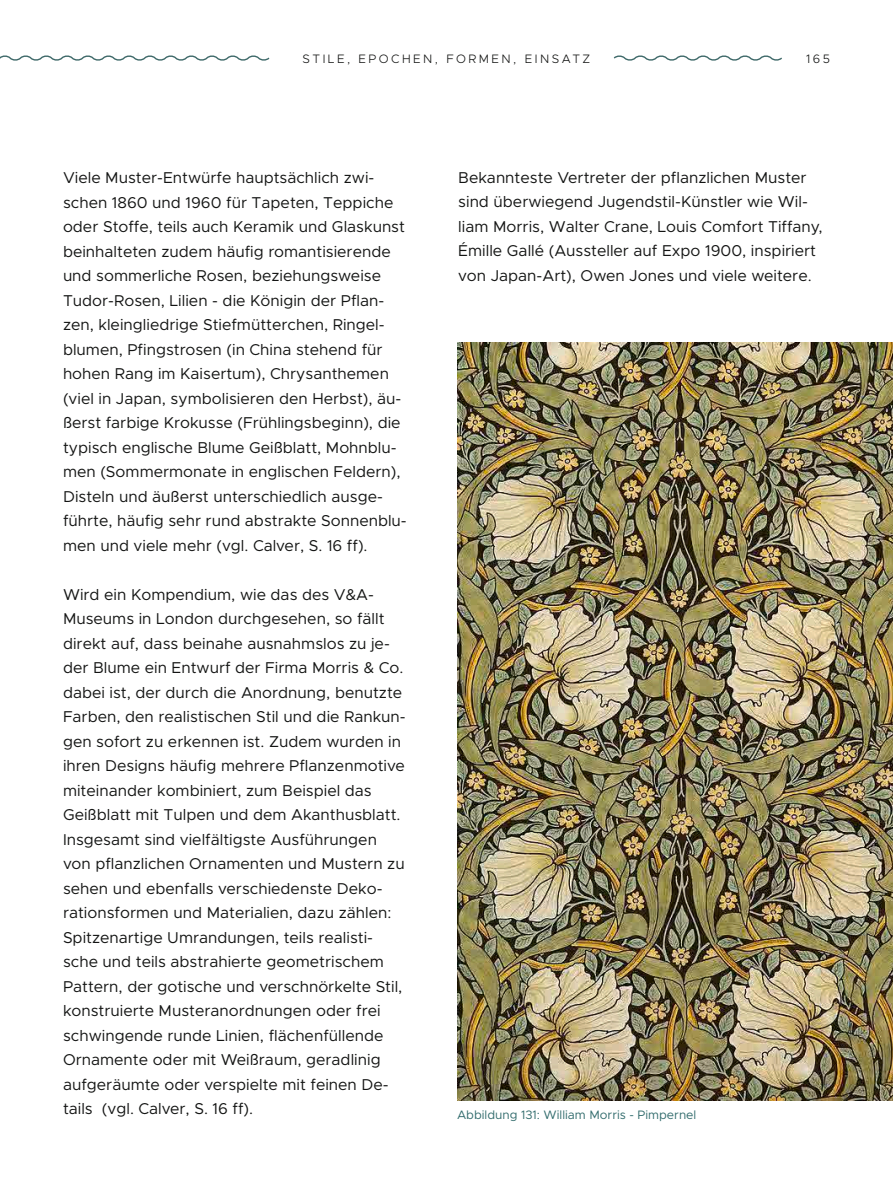
<style>
.page{position:relative;width:893px;height:1191px;background:#fff}
.page>*{position:absolute;margin:0;border:0;box-sizing:border-box;transform-origin:0 0}
.Fließtext{font:15.75px/24.5px "Metropolis";color:#131413}
.t1{font:12.25px "Metropolis";color:#326c6d}
.t2{font:300 12.25px "Metropolis";letter-spacing:.2em;color:#131413}
</style>
<div class="page">
<img style="left:457px;top:342px;width:436px;height:758px">
<svg style="left:613px;top:55px;width:169px;height:6px"></svg>
<svg style="left:0;top:55px;width:270px;height:6px"></svg>
<p class="t2" style="left:303px;top:51px;width:289px">STILE, EPOCHEN, FORMEN, EINSATZ</p>
<p class="t2" style="left:806px;top:51px;width:25px">165</p>
<p class="Fließtext" style="left:63px;top:165px;width:345px">Viele Muster-Entwürfe hauptsächlich zwi&shy;schen 1860 und 1960 für Tapeten, Teppiche oder Stoffe, teils auch Keramik und Glaskunst beinhalteten zudem häufig romantisierende und sommerliche Rosen, beziehungsweise Tudor-Rosen, Lilien - die Königin der Pflan&shy;zen, kleingliedrige Stiefmütterchen, Ringel&shy;blumen, Pfingstrosen (in China stehend für hohen Rang im Kaisertum), Chrysanthemen (viel in Japan, symbolisieren den Herbst), äu&shy;ßerst farbige Krokusse (Frühlingsbeginn), die typisch englische Blume Geißblatt, Mohnblu&shy;men (Sommermonate in englischen Feldern), Disteln und äußerst unterschiedlich ausge&shy;führte, häufig sehr rund abstrakte Sonnenblu&shy;men und viele mehr (vgl. Calver, S. 16 ff).</p>
<p class="Fließtext" style="left:63px;top:582px;width:344px">Wird ein Kompendium, wie das des V&amp;A-Museums in London durchgesehen, so fällt direkt auf, dass beinahe ausnahmslos zu je&shy;der Blume ein Entwurf der Firma Morris &amp; Co. dabei ist, der durch die Anordnung, benutzte Farben, den realistischen Stil und die Rankun&shy;gen sofort zu erkennen ist. Zudem wurden in ihren Designs häufig mehrere Pflanzenmotive miteinander kombiniert, zum Beispiel das Geißblatt mit Tulpen und dem Akanthusblatt.<br>Insgesamt sind vielfältigste Ausführungen von pflanzlichen Ornamenten und Mustern zu sehen und ebenfalls verschiedenste Deko&shy;rationsformen und Materialien, dazu zählen:<br>Spitzenartige Umrandungen, teils realisti&shy;sche und teils abstrahierte geometrischem Pattern, der gotische und verschnörkelte Stil, konstruierte Musteranordnungen oder frei schwingende runde Linien, flächenfüllende Ornamente oder mit Weißraum, geradlinig aufgeräumte oder verspielte mit feinen De&shy;tails (vgl. Calver, S. 16 ff).</p>
<p class="Fließtext" style="left:458px;top:165px;width:366px">Bekannteste Vertreter der pflanzlichen Muster sind überwiegend Jugendstil-Künstler wie Wil&shy;liam Morris, Walter Crane, Louis Comfort Tiffany, Émille Gallé (Aussteller auf Expo 1900, inspiriert von Japan-Art), Owen Jones und viele weitere.</p>
<p class="t1" style="left:457px;top:1107px;width:241px">Abbildung 131: William Morris - Pimpernel</p>
</div>
